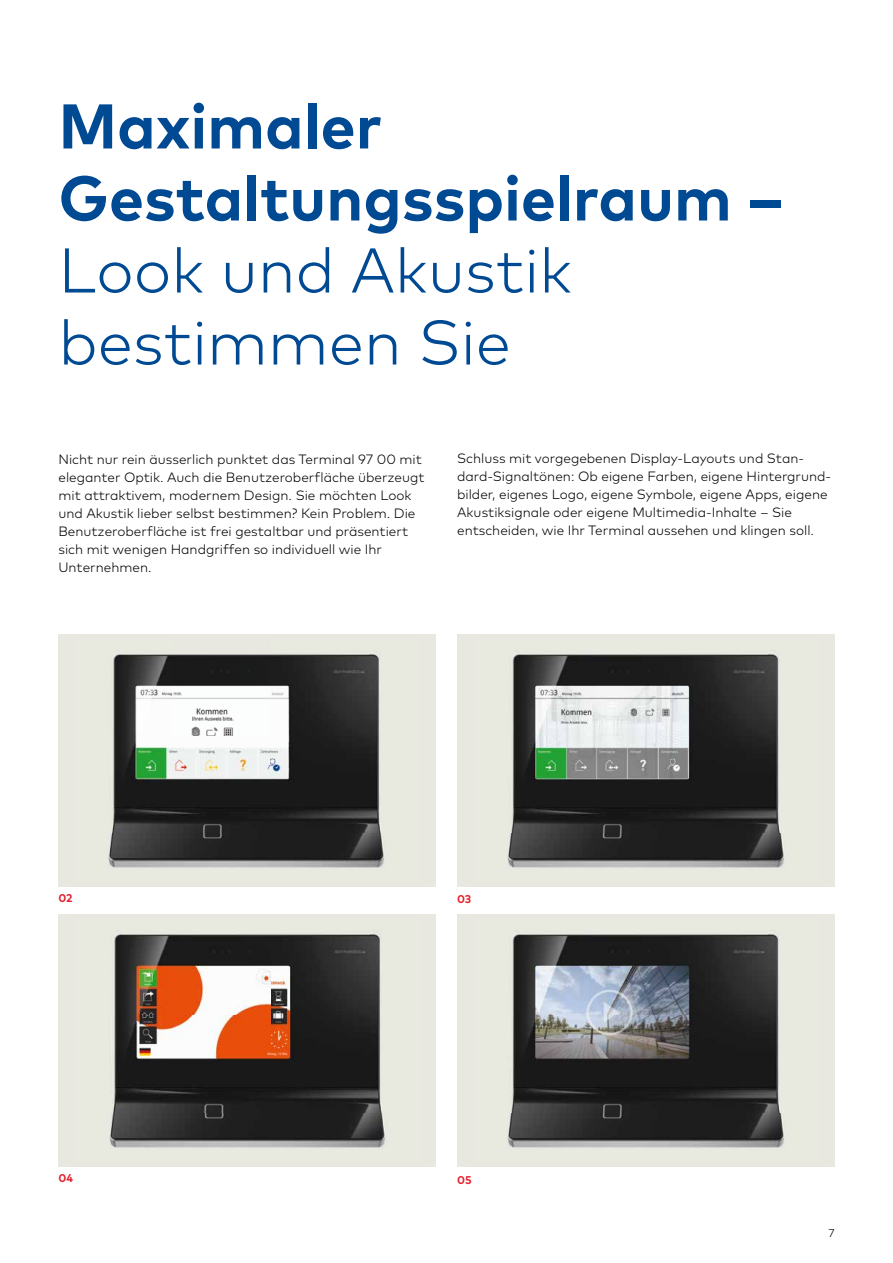
<style>
.page{position:relative;width:893px;height:1263px;background:#fff}
.page>*{position:absolute;margin:0;border:0;box-sizing:border-box;transform-origin:0 0}
.t1{font:700 63px/72px "Mark Pro";color:#004993}
.t2{font:300 63px/72px "Mark Pro";color:#004993}
.t3{font:300 13.5px/18px "Mark Pro";color:#000}
.t4{font:700 11.25px "Mark Pro";letter-spacing:-.005em;color:#e5202e}
.t5{font:300 11.25px "Mark Pro";color:#000}
</style>
<div class="page">
<div style="left:58px;top:634px;width:378px;height:252px;background:#e9e8e0"></div>
<img style="left:108px;top:654px;width:277px;height:214px">
<div style="left:457px;top:634px;width:377px;height:252px;background:#e9e8e0"></div>
<img style="left:507px;top:654px;width:278px;height:214px">
<div style="left:58px;top:914px;width:378px;height:252px;background:#e9e8e0"></div>
<img style="left:109px;top:930px;width:277px;height:218px">
<div style="left:457px;top:914px;width:377px;height:252px;background:#e9e8e0"></div>
<img style="left:507px;top:934px;width:278px;height:214px">
<h1 class="t1" style="left:58px;top:85px;width:727px">Maximaler<br>Gestaltungsspielraum –</h1>
<h1 class="t2" style="left:58px;top:229px;width:515px">Look und Akustik bestimmen Sie</h1>
<p class="t3" style="left:58px;top:449px;width:368px">Nicht nur rein äusserlich punktet das Terminal 97 00 mit eleganter Optik. Auch die Benutzeroberfläche überzeugt mit attraktivem, modernem Design. Sie möchten Look und Akustik lieber selbst bestimmen? Kein Problem. Die Benutzeroberfläche ist frei gestaltbar und präsentiert sich mit wenigen Handgriffen so individuell wie Ihr Unternehmen.</p>
<p class="t3" style="left:457px;top:449px;width:375px">Schluss mit vorgegebenen Display-Layouts und Stan&shy;dard-Signaltönen: Ob eigene Farben, eigene Hintergrund&shy;bilder, eigenes Logo, eigene Symbole, eigene Apps, eigene Akustiksignale oder eigene Multimedia-Inhalte – Sie entscheiden, wie Ihr Terminal aussehen und klingen soll.</p>
<p class="t4" style="left:58px;top:889px;width:16px">02</p>
<p class="t4" style="left:457px;top:891px;width:16px">03</p>
<p class="t4" style="left:58px;top:1169px;width:16px">04</p>
<p class="t4" style="left:457px;top:1171px;width:16px">05</p>
<p class="t5" style="left:828px;top:1224px;width:8px">7</p>
</div>
